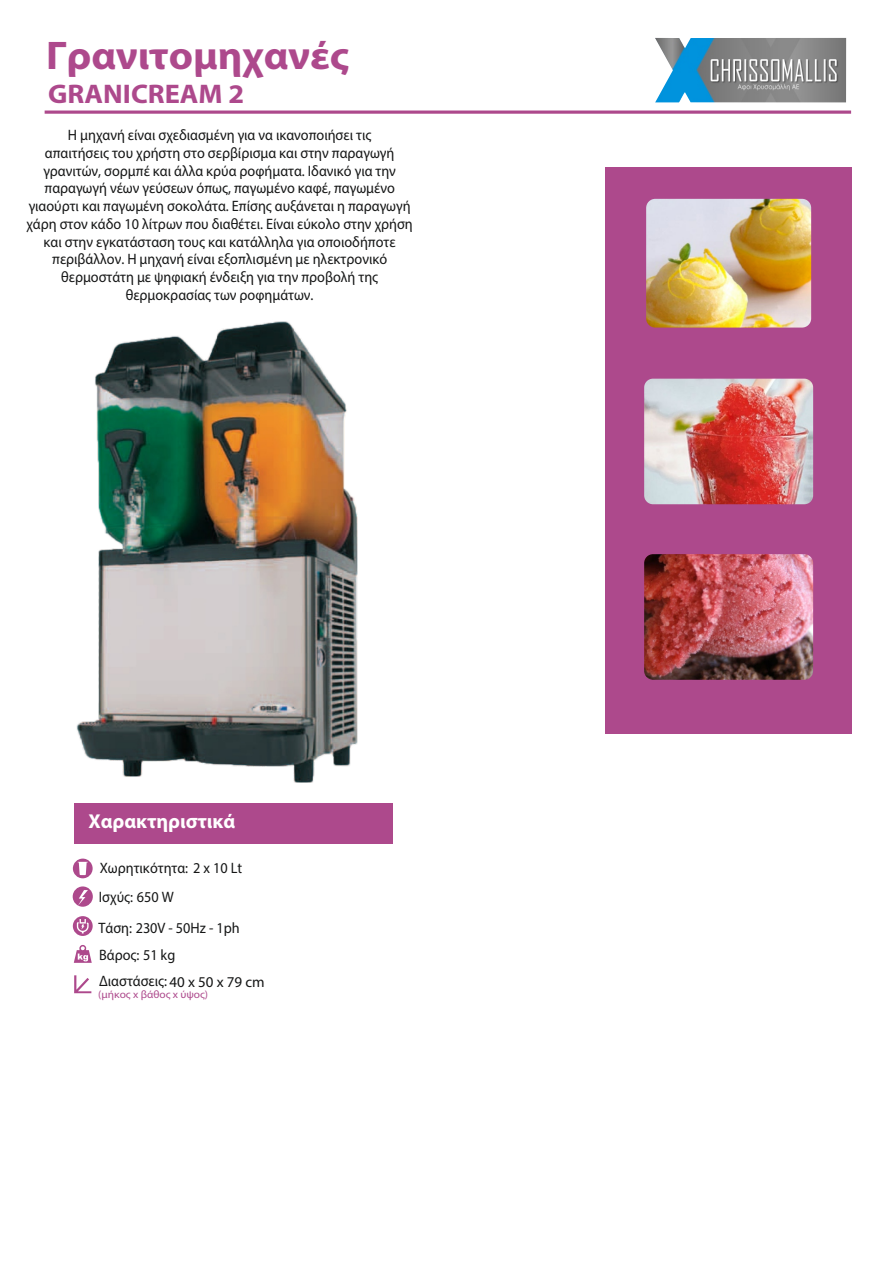
<style>
.page{position:relative;width:893px;height:1263px;background:#fff}
.page>*{position:absolute;margin:0;border:0;box-sizing:border-box;transform-origin:0 0}
.t1{font:700 40.05px "Myriad Pro";color:#ad498c;scale:1.05 1}
.t2{font:700 27px "Myriad Pro";color:#ad498c;scale:1.05 1}
.t3{font:700 20.1px "Myriad Pro";color:#fff}
.t4{font:15.15px/17.7px "Myriad Pro";color:#151616;text-align:center;scale:.94 1}
.t5{font:10.8px "Myriad Pro";color:#ad498c;scale:1.06 1}
.s1{font-size:15px}
</style>
<div class="page">
<div style="left:605px;top:168px;width:247px;height:566px;background:#ad498c"></div>
<hr style="left:45px;top:111px;width:806px;height:3px;background:#ad498c">
<div style="left:74px;top:803px;width:319px;height:41px;background:#ad498c"></div>
<img style="left:655px;top:38px;width:191px;height:64px">
<img style="left:77px;top:321px;width:281px;height:461px">
<svg style="left:74px;top:945px;width:18px;height:18px"></svg>
<svg style="left:74px;top:975px;width:17px;height:18px"></svg>
<div style="left:73px;top:886px;width:20px;height:21px;background:#ad498c;border-radius:50%"></div>
<svg style="left:78px;top:890px;width:10px;height:15px"></svg>
<svg style="left:73px;top:916px;width:20px;height:20px"></svg>
<svg style="left:77px;top:919px;width:12px;height:14px"></svg>
<svg style="left:73px;top:858px;width:20px;height:20px"></svg>
<svg style="left:78px;top:862px;width:10px;height:13px"></svg>
<img style="left:645px;top:197px;width:168px;height:132px;border-radius:11px">
<div style="left:643px;top:196px;width:171px;height:135px;border:3px solid #ad498c;border-radius:11px"></div>
<img style="left:643px;top:377px;width:172px;height:129px;border-radius:10px">
<div style="left:641px;top:375px;width:175px;height:132px;border:3px solid #ad498c;border-radius:10px"></div>
<img style="left:643px;top:553px;width:172px;height:128px;border-radius:10px">
<div style="left:641px;top:551px;width:175px;height:132px;border:3px solid #ad498c;border-radius:10px"></div>
<h1 class="t1" style="left:46px;top:39px;width:290px">Γρανιτομηχανές</h1>
<h2 class="t2" style="left:48px;top:83px;width:188px">GRANICREAM 2</h2>
<p class="t4" style="left:26px;top:128px;width:413px">Η μηχανή είναι σχεδιασμένη για να ικανοποιήσει τις<br>απαιτήσεις του χρήστη στο σερβίρισμα και στην παραγωγή γρανιτών, σορμπέ και άλλα κρύα ροφήματα. Ιδανικό για την παραγωγή νέων γεύσεων όπως, παγωμένο καφέ, παγωμένο γιαούρτι και παγωμένη σοκολάτα. Επίσης αυξάνεται η παραγωγή χάρη στον κάδο 10 λίτρων που διαθέτει. Είναι εύκολο στην χρήση και στην εγκατάσταση τους και κατάλληλα για οποιοδήποτε περιβάλλον. Η μηχανή είναι εξοπλισμένη με ηλεκτρονικό θερμοστάτη με ψηφιακή ένδειξη για την προβολή της θερμοκρασίας των ροφημάτων.</p>
<h3 class="t3" style="left:89px;top:813px;width:148px">Χαρακτηριστικά</h3>
<p class="t4" style="left:100px;top:860px;width:153px">Χωρητικότητα: 2 x 10 Lt</p>
<p class="t4" style="left:99px;top:890px;width:81px">Ισχύς: 650 W</p>
<p class="t4" style="left:99px;top:920px;width:152px">Τάση: 230V - 50Hz - 1ph</p>
<p class="t4" style="left:99px;top:944px;width:178px;line-height:25.7px;text-align:left">Βάρος: 51 kg<br>Διαστάσεις: <span class="s1">40 x 50 x 79 cm</span></p>
<p class="t5" style="left:98px;top:990px;width:105px">(μήκος x βάθος x ύψος)</p>
</div>
